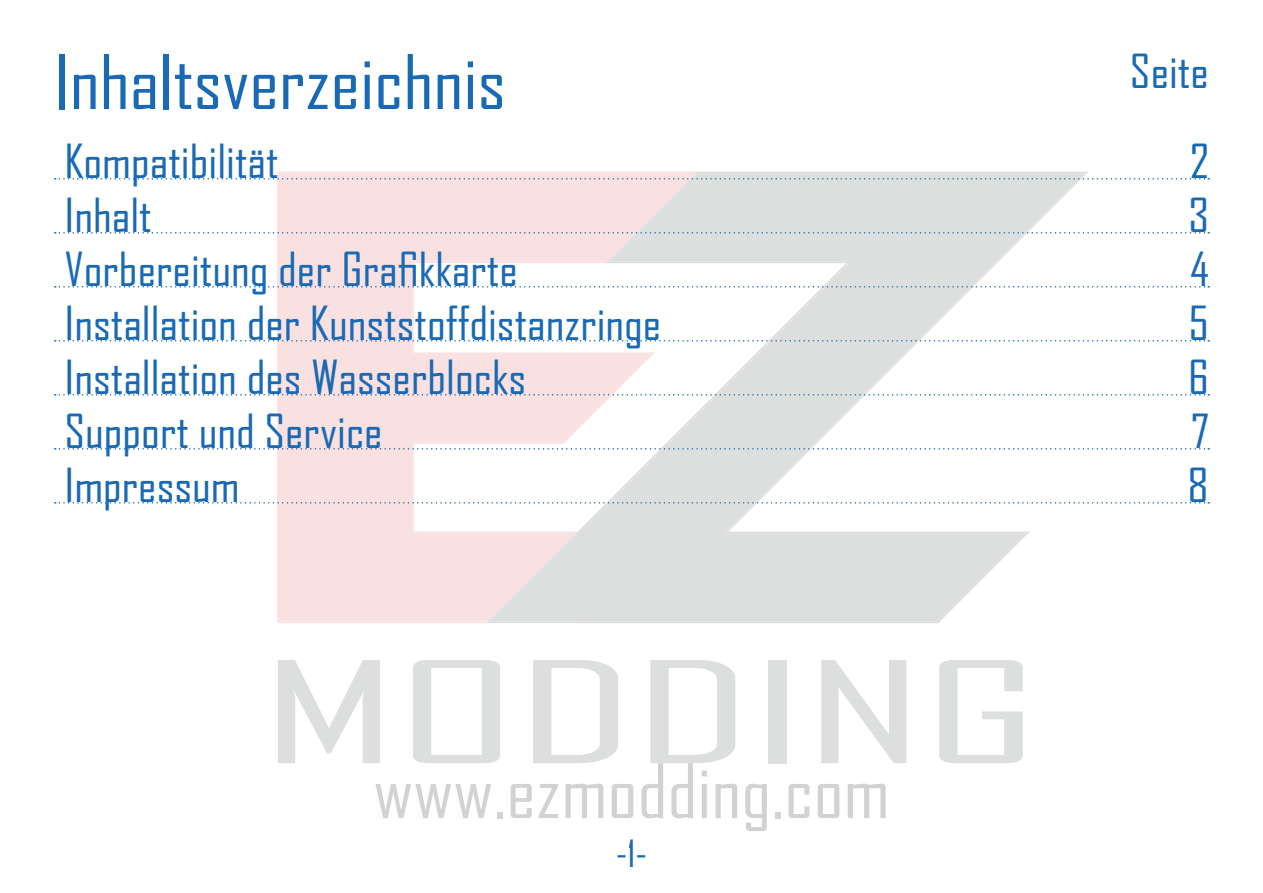
<style>
.page{position:relative;width:1263px;height:893px;background:#fff}
.page>*{position:absolute;margin:0;border:0;box-sizing:border-box;transform-origin:0 0}
.t1{font:135px "Agency FB";color:#dddfde;scale:2 1}
.t2{font:72px "Agency FB";color:#1a69b4;scale:1.1 1}
.t3{font:72px "Agency FB";color:#d1d3d3;scale:1.1 1}
.t4{font:45px "Agency FB";color:#1a69b4;scale:1.1 1}
.t5{font:36px "Agency FB";color:#1a69b4;scale:1.1 1}
</style>
<div class="page">
<svg style="left:277px;top:172px;width:209px;height:451px;background:#f8e4e4"></svg>
<svg style="left:486px;top:172px;width:602px;height:451px"></svg>
<svg style="left:55px;top:178px;width:1154px;height:2px"></svg>
<svg style="left:55px;top:232px;width:1154px;height:2px"></svg>
<svg style="left:55px;top:286px;width:1154px;height:2px"></svg>
<svg style="left:55px;top:340px;width:1154px;height:2px"></svg>
<svg style="left:55px;top:394px;width:1154px;height:2px"></svg>
<svg style="left:55px;top:448px;width:1154px;height:2px"></svg>
<svg style="left:55px;top:502px;width:1154px;height:2px"></svg>
<p class="t4" style="left:1130px;top:44px;width:73px">Seite</p>
<h2 class="t2" style="left:54px;top:38px;width:412px">Inhaltsverzeichnis</h2>
<p class="t4" style="left:64px;top:134px;width:196px">Kompatibilität</p>
<p class="t4" style="left:1190px;top:134px;width:19px">2</p>
<p class="t4" style="left:64px;top:188px;width:81px">Inhalt</p>
<p class="t4" style="left:1188px;top:188px;width:20px">3</p>
<p class="t4" style="left:64px;top:242px;width:414px">Vorbereitung der Grafikkarte</p>
<p class="t4" style="left:1190px;top:242px;width:19px">4</p>
<p class="t4" style="left:64px;top:296px;width:544px">Installation der Kunststoffdistanzringe</p>
<p class="t4" style="left:1188px;top:296px;width:20px">5</p>
<p class="t4" style="left:64px;top:350px;width:421px">Installation des Wasserblocks</p>
<p class="t4" style="left:1188px;top:350px;width:21px">6</p>
<p class="t4" style="left:64px;top:404px;width:291px">Support und Service</p>
<p class="t4" style="left:1191px;top:404px;width:18px">7</p>
<p class="t4" style="left:64px;top:458px;width:161px">Impressum</p>
<p class="t4" style="left:1188px;top:458px;width:21px">8</p>
<h1 class="t1" style="left:261px;top:630px;width:390px">MODDING</h1>
<h2 class="t3" style="left:373px;top:747px;width:471px">www.ezmodding.com</h2>
<p class="t5" style="left:616px;top:831px;width:30px">-1-</p>
</div>
